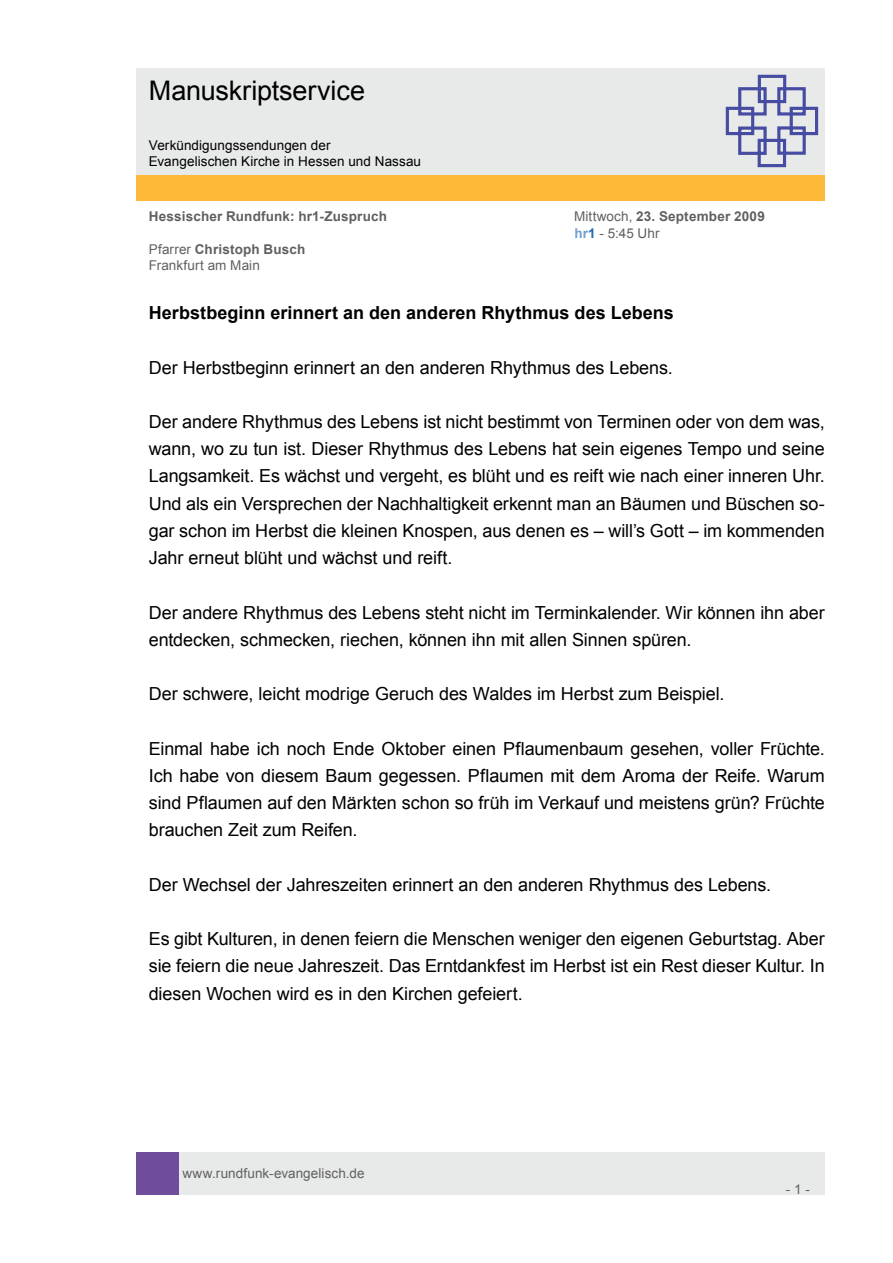
<style>
.page{position:relative;width:893px;height:1263px;background:#fff}
.page>*{position:absolute;margin:0;border:0;box-sizing:border-box;transform-origin:0 0}
.t1{font:27px "Arial";letter-spacing:-.005em;color:#000}
.t2{font:18px/27.2px "Arial";letter-spacing:-.005em;color:#000;text-align:justify}
.t3{font:700 18px "Arial";color:#000}
.t4{font:13.5px/16.2px "Arial";letter-spacing:.005em;color:#606060}
.t5{font:13.5px/16.2px "Arial";letter-spacing:.005em;color:#000}
.t6{font:700 13.5px "Arial";letter-spacing:.015em;color:#606060}
.s1{font-weight:700}
.s2{font-weight:700;color:#71a0cc}
.s3{font-weight:700;color:#2369b2}
</style>
<div class="page">
<div style="left:179px;top:1152px;width:646px;height:43px;background:#e8e9e9"></div>
<div style="left:136px;top:1152px;width:43px;height:43px;background:#704c9c"></div>
<div style="left:136px;top:175px;width:689px;height:26px;background:#ffb93a"></div>
<div style="left:136px;top:68px;width:689px;height:106px;background:#e8e9e9"></div>
<svg style="left:725px;top:74px;width:94px;height:94px"></svg>
<h1 class="t1" style="left:149px;top:73px;width:218px">Manuskriptservice</h1>
<p class="t5" style="left:149px;top:137px;width:274px">Verkündigungssendungen der<br>Evangelischen Kirche in Hessen und Nassau</p>
<p class="t6" style="left:149px;top:208px;width:240px">Hessischer Rundfunk: hr1-Zuspruch</p>
<p class="t4" style="left:574px;top:209px;width:192px">Mittwoch, <span class="s1">23. September 2009 </span><span class="s2">hr</span><span class="s3">1</span> - 5:45 Uhr</p>
<p class="t4" style="left:149px;top:241px;width:158px">Pfarrer <span class="s1">Christoph Busch<br></span>Frankfurt am Main</p>
<p class="t3" style="left:149px;top:301px;width:527px">Herbstbeginn erinnert an den anderen Rhythmus des Lebens</p>
<p class="t2" style="left:149px;top:354px;width:525px">Der Herbstbeginn erinnert an den anderen Rhythmus des Lebens.</p>
<p class="t2" style="left:149px;top:408px;width:678px">Der andere Rhythmus des Lebens ist nicht bestimmt von Terminen oder von dem was, wann, wo zu tun ist. Dieser Rhythmus des Lebens hat sein eigenes Tempo und seine Langsamkeit. Es wächst und vergeht, es blüht und es reift wie nach einer inneren Uhr.<br>Und als ein Versprechen der Nachhaltigkeit erkennt man an Bäumen und Büschen so&shy;gar schon im Herbst die kleinen Knospen, aus denen es – will’s Gott – im kommenden Jahr erneut blüht und wächst und reift.</p>
<p class="t2" style="left:149px;top:599px;width:677px">Der andere Rhythmus des Lebens steht nicht im Terminkalender. Wir können ihn aber entdecken, schmecken, riechen, können ihn mit allen Sinnen spüren.</p>
<p class="t2" style="left:149px;top:680px;width:577px">Der schwere, leicht modrige Geruch des Waldes im Herbst zum Beispiel.</p>
<p class="t2" style="left:149px;top:735px;width:677px">Einmal habe ich noch Ende Oktober einen Pflaumenbaum gesehen, voller Früchte.<br>Ich habe von diesem Baum gegessen. Pflaumen mit dem Aroma der Reife. Warum sind Pflaumen auf den Märkten schon so früh im Verkauf und meistens grün? Früchte brauchen Zeit zum Reifen.</p>
<p class="t2" style="left:149px;top:871px;width:624px">Der Wechsel der Jahreszeiten erinnert an den anderen Rhythmus des Lebens.</p>
<p class="t2" style="left:149px;top:925px;width:677px">Es gibt Kulturen, in denen feiern die Menschen weniger den eigenen Geburtstag. Aber sie feiern die neue Jahreszeit. Das Erntdankfest im Herbst ist ein Rest dieser Kultur. In diesen Wochen wird es in den Kirchen gefeiert.</p>
<p class="t4" style="left:182px;top:1165px;width:184px">www.rundfunk-evangelisch.de</p>
<p class="t4" style="left:786px;top:1181px;width:26px">- 1 -</p>
</div>
